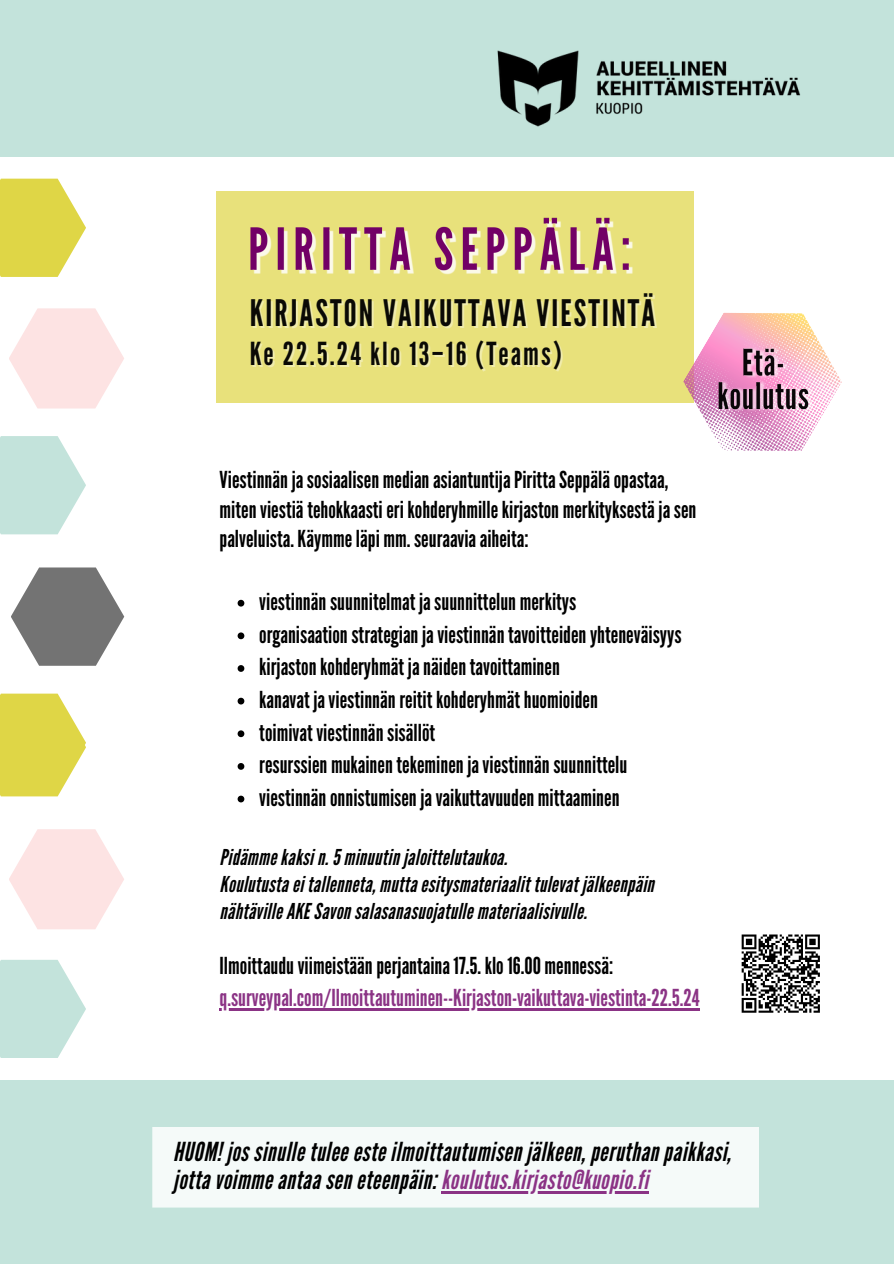
<style>
.page{position:relative;width:894px;height:1264px;background:#fff}
.page>*{position:absolute;margin:0;border:0;box-sizing:border-box;transform-origin:0 0}
.t1{font:36.45px "League Gothic";letter-spacing:.06em;color:#000}
.t2{font:31.65px "League Gothic";letter-spacing:.065em;color:#000}
.t3{font:italic 26.1px/28.2px "League Gothic";letter-spacing:.015em;color:#000}
.t4{font:23.4px/29.2px "League Gothic";color:#000}
.t5{font:23.4px "League Gothic";color:#8b3385}
.t6{font:italic 21.9px/27px "League Gothic";letter-spacing:.015em;color:#000}
.s1{color:rgb(255 255 255/.4)}
.s2{color:#8b3385}
</style>
<div class="page">
<div style="left:0;top:1079px;width:893px;height:184px;background:#c3e3db"></div>
<div style="left:0;top:0;width:893px;height:157px;background:#c3e3db"></div>
<img style="left:497px;top:50px;width:304px;height:77px">
<svg style="left:9px;top:308px;width:115px;height:100px"></svg>
<svg style="left:0;top:436px;width:86px;height:98px"></svg>
<svg style="left:11px;top:567px;width:113px;height:98px"></svg>
<svg style="left:0;top:179px;width:86px;height:98px"></svg>
<svg style="left:9px;top:829px;width:115px;height:100px"></svg>
<svg style="left:0;top:959px;width:86px;height:99px"></svg>
<svg style="left:0;top:693px;width:86px;height:103px;background:#e3dc62"></svg>
<div style="left:152px;top:1127px;width:606px;height:80px;background:#f5faf9"></div>
<hr style="left:441px;top:1191px;width:207px;height:2px;background:#8b3385">
<div style="left:216px;top:191px;width:477px;height:212px;background:#e8e17b"></div>
<img style="left:250px;top:217px;width:383px;height:58px">
<svg style="left:683px;top:279px;width:159px;height:172px"></svg>
<img style="left:715px;top:343px;width:101px;height:77px">
<svg style="left:237px;top:600px;width:7px;height:6px"></svg>
<svg style="left:237px;top:632px;width:7px;height:7px"></svg>
<svg style="left:237px;top:665px;width:7px;height:7px"></svg>
<svg style="left:237px;top:697px;width:7px;height:7px"></svg>
<svg style="left:237px;top:730px;width:7px;height:7px"></svg>
<svg style="left:237px;top:763px;width:7px;height:6px"></svg>
<svg style="left:237px;top:795px;width:7px;height:7px"></svg>
<hr style="left:219px;top:1008px;width:480px;height:2px;background:#8b3385">
<svg style="left:741px;top:934px;width:79px;height:79px"></svg>
<h1 class="t1" style="left:249px;top:291px;width:407px">KIRJASTON VAIKUTTAVA VIESTINTÄ</h1>
<h2 class="t2" style="left:251px;top:335px;width:312px"><span class="s1">K</span>e 22.5.24 klo 13–16 (Teams)</h2>
<p class="t4" style="left:219px;top:466px;width:450px">Viestinnänjasosiaalisen medianasiantuntijaPirittaSeppäläopastaa,</p>
<p class="t4" style="left:219px;top:495px;width:478px">mitenviestiätehokkaastierikohderyhmillekirjaston merkityksestäjasen palveluista.Käymmeläpi mm.seuraaviaaiheita:</p>
<p class="t4" style="left:259px;top:587px;width:318px">viestinnänsuunnitelmat jasuunnittelun merkitys</p>
<p class="t4" style="left:259px;top:620px;width:423px">organisaationstrategianjaviestinnäntavoitteidenyhteneväisyys</p>
<p class="t4" style="left:259px;top:652px;width:302px">kirjastonkohderyhmät janäidentavoittaminen</p>
<p class="t4" style="left:259px;top:685px;width:340px">kanavat javiestinnänreititkohderyhmäthuomioiden</p>
<p class="t4" style="left:259px;top:718px;width:177px">toimivat viestinnänsisällöt</p>
<p class="t4" style="left:259px;top:750px;width:369px">resurssien mukainentekeminenjaviestinnänsuunnittelu</p>
<p class="t4" style="left:259px;top:783px;width:361px">viestinnänonnistumisenjavaikuttavuuden mittaaminen</p>
<p class="t6" style="left:219px;top:844px;width:289px">Pidämme kaksi n. 5 minuutin jaloittelutaukoa.</p>
<p class="t6" style="left:219px;top:871px;width:436px">Koulutusta ei tallenneta, mutta esitysmateriaalit tulevat jälkeenpäin nähtäville AKE Savon salasanasuojatulle materiaalisivulle.</p>
<p class="t4" style="left:219px;top:951px;width:395px">Ilmoittauduviimeistäänperjantaina17.5.klo16.00 mennessä:</p>
<p class="t5" style="left:219px;top:984px;width:481px">q.surveypal.com/Ilmoittautuminen--Kirjaston-vaikuttava-viestinta-22.5.24</p>
<p class="t3" style="left:173px;top:1138px;width:559px">HUOM! jos sinulle tulee este ilmoittautumisen jälkeen, peruthan paikkasi, jotta voimme antaa sen eteenpäin: <span class="s2">koulutus.kirjasto@kuopio.fi</span></p>
</div>
